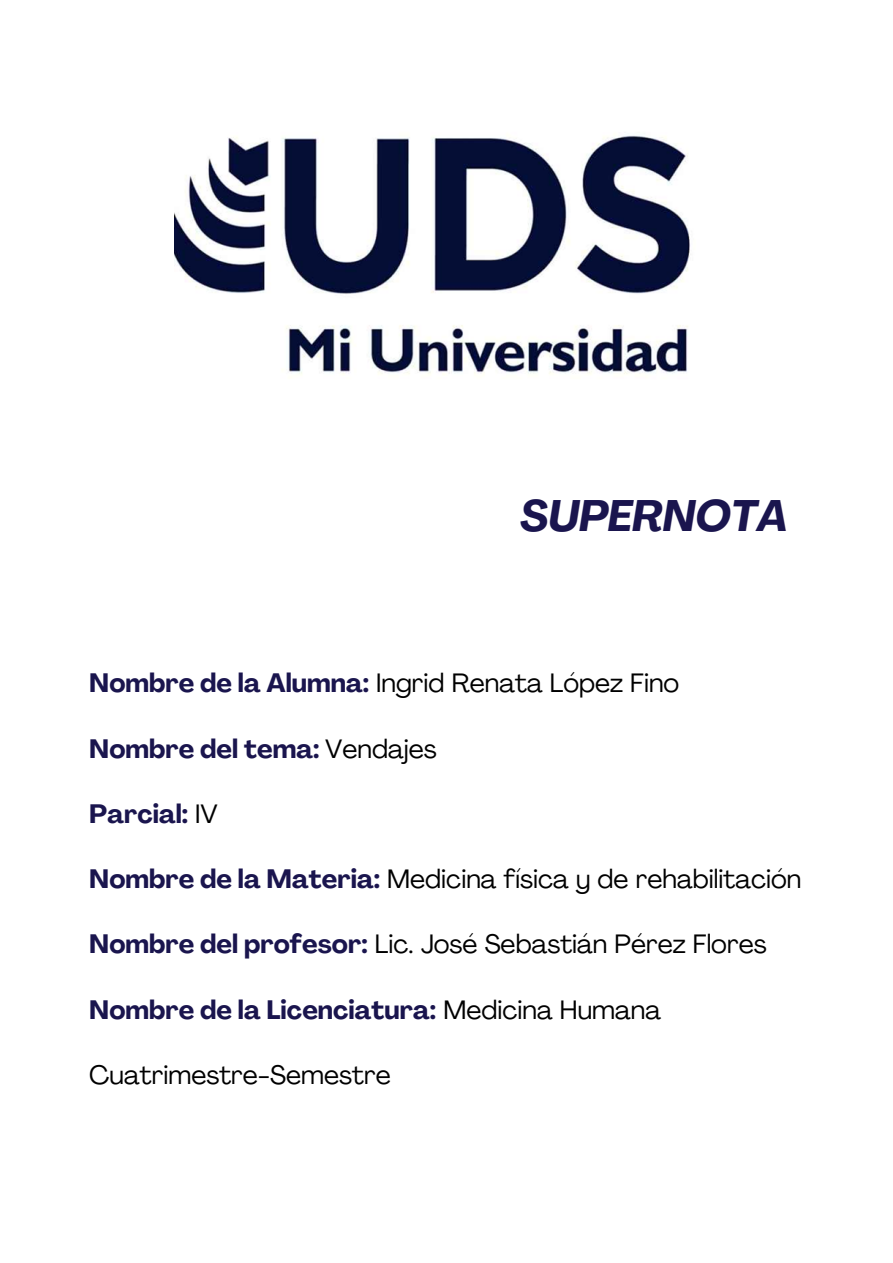
<style>
.page{position:relative;width:893px;height:1263px;background:#fff}
.page>*{position:absolute;margin:0;border:0;box-sizing:border-box;transform-origin:0 0}
.t1{font:italic 700 43.5px "Agrandir";color:#1a154e}
.t2{font:26.25px "Agrandir";color:#000}
.t3{font:700 26.25px "Agrandir";color:#1a154e}
.s1{font-weight:700;color:#1a154e}
.s2{font-weight:400;color:#000}
</style>
<div class="page">
<img style="left:175px;top:135px;width:515px;height:240px">
<p class="t1" style="left:520px;top:498px;width:269px">SUPERNOTA</p>
<p class="t2" style="left:89px;top:673px;width:591px"><span class="s1">Nombre de la Alumna:</span> Ingrid Renata López Fino</p>
<p class="t3" style="left:89px;top:738px;width:349px">Nombre del tema: <span class="s2">Vendajes</span></p>
<p class="t3" style="left:89px;top:803px;width:130px">Parcial: <span class="s2">IV</span></p>
<p class="t2" style="left:89px;top:868px;width:713px"><span class="s1">Nombre de la Materia:</span> Medicina física y de rehabilitación</p>
<p class="t2" style="left:89px;top:934px;width:679px"><span class="s1">Nombre del profesor:</span> Lic. José Sebastián Pérez Flores</p>
<p class="t3" style="left:89px;top:999px;width:573px">Nombre de la Licenciatura: <span class="s2">Medicina Humana</span></p>
<p class="t2" style="left:89px;top:1064px;width:303px">Cuatrimestre-Semestre</p>
</div>
